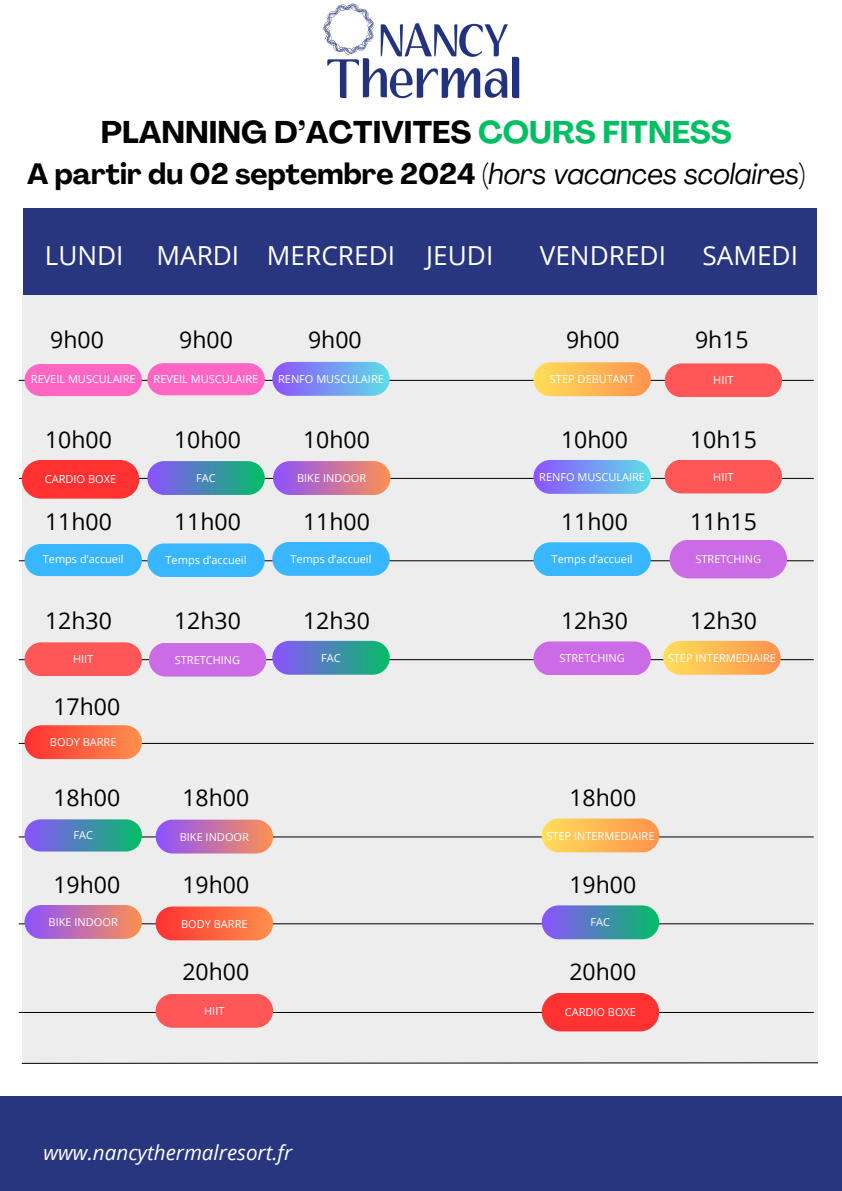
<style>
.page{position:relative;width:842px;height:1191px;background:#fff}
.page>*{position:absolute;margin:0;border:0;box-sizing:border-box;transform-origin:0 0}
.t1{font:700 31px "Agrandir";color:#000}
.t2{font:700 29px "Agrandir";color:#000}
.t3{font:26.2px "Open Sans";color:#fff}
.t4{font:23px "Open Sans";color:#000}
.t5{font:italic 20.6px "Open Sans";color:#fff}
.t6{font:11px "Open Sans";color:#fff}
.s1{color:#00bf63}
.s2{font-weight:400;font-style:italic}
</style>
<div class="page">
<img style="left:323px;top:3px;width:197px;height:96px">
<div style="left:0;top:1096px;width:842px;height:94px;background:#28367f"></div>
<div style="left:22px;top:294px;width:795px;height:768px;background:#eeeded"></div>
<div style="left:23px;top:208px;width:793px;height:87px;background:#28367f"></div>
<hr style="left:19px;top:380px;width:795px;height:1px;background:#000">
<svg style="left:22px;top:1061px;width:796px;height:2px"></svg>
<hr style="left:19px;top:478px;width:795px;height:1px;background:#000">
<div style="left:272px;top:362px;width:118px;height:34px;background:linear-gradient(to right,#8c54ff,#5fdde7);border-radius:17px"></div>
<div style="left:533px;top:362px;width:118px;height:34px;background:linear-gradient(to right,#ffde5b,#ff944e);border-radius:17px"></div>
<div style="left:147px;top:461px;width:118px;height:34px;background:linear-gradient(to right,#8c54ff,#06bc68);border-radius:17px"></div>
<div style="left:533px;top:460px;width:118px;height:34px;background:linear-gradient(to right,#8d54ff,#5edde7);border-radius:17px"></div>
<hr style="left:19px;top:560px;width:795px;height:1px;background:#000">
<div style="left:25px;top:544px;width:117px;height:32px;background:#38b6ff"></div>
<div style="left:147px;top:543px;width:118px;height:34px;background:#38b6ff;border-radius:17px"></div>
<div style="left:272px;top:542px;width:118px;height:33px;background:#38b6ff;border-radius:17px"></div>
<div style="left:533px;top:542px;width:118px;height:34px;background:#38b6ff;border-radius:17px"></div>
<div style="left:670px;top:539px;width:117px;height:39px;background:#cb6ce6;border-radius:19px"></div>
<hr style="left:19px;top:659px;width:795px;height:1px;background:#000">
<div style="left:272px;top:640px;width:118px;height:34px;background:linear-gradient(to right,#8c54fe,#06bc69);border-radius:17px"></div>
<hr style="left:19px;top:836px;width:795px;height:1px;background:#000">
<svg style="left:25px;top:819px;width:117px;height:32px;background:#518eb5"></svg>
<div style="left:156px;top:819px;width:117px;height:34px;background:linear-gradient(to right,#8d53fe,#fd9151);border-radius:17px"></div>
<div style="left:542px;top:818px;width:117px;height:34px;background:linear-gradient(to right,#ffde59,#ff934e);border-radius:17px"></div>
<hr style="left:19px;top:923px;width:795px;height:1px;background:#000">
<div style="left:156px;top:906px;width:117px;height:34px;background:linear-gradient(to right,#ff3131,#ff904e);border-radius:17px"></div>
<div style="left:542px;top:905px;width:117px;height:34px;background:linear-gradient(to right,#8c53ff,#03bd66);border-radius:17px"></div>
<hr style="left:19px;top:1011px;width:795px;height:1px;background:#000">
<div style="left:156px;top:993px;width:117px;height:34px;background:#ff5757;border-radius:17px"></div>
<div style="left:542px;top:992px;width:117px;height:39px;background:#ff3131;border-radius:19px"></div>
<svg style="left:25px;top:363px;width:240px;height:33px;background:#fd73c8"></svg>
<div style="left:25px;top:904px;width:117px;height:34px;background:linear-gradient(to right,#8d53fd,#fd9153);border-radius:17px"></div>
<div style="left:533px;top:641px;width:118px;height:34px;background:#cb6ce6;border-radius:17px"></div>
<div style="left:665px;top:459px;width:117px;height:34px;background:#ff5757;border-radius:17px"></div>
<div style="left:663px;top:640px;width:118px;height:34px;background:linear-gradient(to right,#ffde5a,#ff944f);border-radius:17px"></div>
<div style="left:25px;top:642px;width:117px;height:34px;background:#ff5757;border-radius:17px"></div>
<hr style="left:19px;top:743px;width:795px;height:1px;background:#000">
<div style="left:149px;top:642px;width:117px;height:34px;background:#cb6ce6;border-radius:17px"></div>
<div style="left:22px;top:460px;width:117px;height:38px;background:#ff3131;border-radius:19px"></div>
<div style="left:25px;top:725px;width:117px;height:34px;background:linear-gradient(to right,#ff3131,#ff904e);border-radius:17px"></div>
<div style="left:273px;top:461px;width:117px;height:34px;background:linear-gradient(to right,#8d53ff,#fc8f51);border-radius:17px"></div>
<div style="left:665px;top:363px;width:117px;height:34px;background:#ff5757;border-radius:17px"></div>
<h1 class="t1" style="left:101px;top:120px;width:632px">PLANNING D’ACTIVITES <span class="s1">COURS FITNESS</span></h1>
<h1 class="t2" style="left:27px;top:162px;width:780px">A partir du 02 septembre 2024 (<span class="s2">hors vacances scolaires</span>)</h1>
<h2 class="t3" style="left:45px;top:237px;width:80px">LUNDI</h2>
<h1 class="t3" style="left:267px;top:237px;width:130px">MERCREDI</h1>
<h1 class="t3" style="left:426px;top:237px;width:69px">JEUDI</h1>
<h1 class="t3" style="left:540px;top:237px;width:128px">VENDREDI</h1>
<h1 class="t3" style="left:702px;top:237px;width:97px">SAMEDI</h1>
<h3 class="t3" style="left:156px;top:237px;width:84px">MARDI</h3>
<h5 class="t4" style="left:50px;top:323px;width:55px">9h00</h5>
<h3 class="t6" style="left:31px;top:371px;width:106px">REVEIL MUSCULAIRE</h3>
<h5 class="t6" style="left:278px;top:371px;width:107px">RENFO MUSCULAIRE</h5>
<h3 class="t6" style="left:550px;top:371px;width:86px">STEP DEBUTANT</h3>
<h5 class="t4" style="left:179px;top:323px;width:55px">9h00</h5>
<h3 class="t4" style="left:308px;top:323px;width:55px">9h00</h3>
<h3 class="t4" style="left:566px;top:323px;width:55px">9h00</h3>
<h3 class="t4" style="left:695px;top:323px;width:55px">9h15</h3>
<h5 class="t6" style="left:154px;top:371px;width:106px">REVEIL MUSCULAIRE</h5>
<h4 class="t6" style="left:713px;top:372px;width:22px">HIIT</h4>
<h5 class="t4" style="left:45px;top:423px;width:68px">10h00</h5>
<h3 class="t6" style="left:45px;top:471px;width:73px">CARDIO BOXE</h3>
<p class="t4" style="left:174px;top:423px;width:68px">10h00</p>
<h3 class="t4" style="left:303px;top:423px;width:68px">10h00</h3>
<p class="t4" style="left:561px;top:423px;width:68px">10h00</p>
<h3 class="t4" style="left:690px;top:423px;width:68px">10h15</h3>
<h5 class="t6" style="left:196px;top:470px;width:21px">FAC</h5>
<h3 class="t6" style="left:539px;top:469px;width:107px">RENFO MUSCULAIRE</h3>
<h5 class="t6" style="left:297px;top:470px;width:71px">BIKE INDOOR</h5>
<h3 class="t6" style="left:713px;top:469px;width:22px">HIIT</h3>
<p class="t4" style="left:45px;top:505px;width:68px">11h00</p>
<h3 class="t6" style="left:43px;top:551px;width:82px">Temps d’accueil</h3>
<h5 class="t6" style="left:166px;top:552px;width:82px">Temps d’accueil</h5>
<h3 class="t6" style="left:290px;top:551px;width:82px">Temps d’accueil</h3>
<h5 class="t6" style="left:552px;top:551px;width:82px">Temps d’accueil</h5>
<h3 class="t6" style="left:695px;top:551px;width:67px">STRETCHING</h3>
<h5 class="t4" style="left:174px;top:505px;width:68px">11h00</h5>
<h3 class="t4" style="left:303px;top:505px;width:68px">11h00</h3>
<h5 class="t4" style="left:561px;top:505px;width:68px">11h00</h5>
<h3 class="t4" style="left:690px;top:505px;width:68px">11h15</h3>
<h5 class="t4" style="left:45px;top:604px;width:68px">12h30</h5>
<h5 class="t4" style="left:174px;top:604px;width:68px">12h30</h5>
<h3 class="t4" style="left:303px;top:604px;width:68px">12h30</h3>
<h5 class="t4" style="left:561px;top:604px;width:68px">12h30</h5>
<h3 class="t4" style="left:690px;top:604px;width:68px">12h30</h3>
<h3 class="t6" style="left:73px;top:651px;width:22px">HIIT</h3>
<h5 class="t6" style="left:175px;top:652px;width:67px">STRETCHING</h5>
<h5 class="t6" style="left:668px;top:650px;width:110px">STEP INTERMEDIAIRE</h5>
<h3 class="t6" style="left:321px;top:650px;width:21px">FAC</h3>
<h5 class="t6" style="left:559px;top:650px;width:67px">STRETCHING</h5>
<h5 class="t4" style="left:53px;top:690px;width:68px">17h00</h5>
<h5 class="t6" style="left:50px;top:734px;width:68px">BODY BARRE</h5>
<h3 class="t4" style="left:53px;top:781px;width:68px">18h00</h3>
<h5 class="t6" style="left:73px;top:827px;width:21px">FAC</h5>
<h3 class="t6" style="left:180px;top:828px;width:71px">BIKE INDOOR</h3>
<h5 class="t6" style="left:546px;top:827px;width:110px">STEP INTERMEDIAIRE</h5>
<h3 class="t4" style="left:182px;top:781px;width:68px">18h00</h3>
<h5 class="t4" style="left:569px;top:781px;width:68px">18h00</h5>
<h3 class="t4" style="left:53px;top:868px;width:68px">19h00</h3>
<h3 class="t6" style="left:49px;top:914px;width:71px">BIKE INDOOR</h3>
<h5 class="t4" style="left:182px;top:868px;width:68px">19h00</h5>
<h3 class="t4" style="left:569px;top:868px;width:68px">19h00</h3>
<p class="t6" style="left:181px;top:915px;width:68px">BODY BARRE</p>
<h3 class="t6" style="left:591px;top:914px;width:21px">FAC</h3>
<h5 class="t4" style="left:182px;top:955px;width:68px">20h00</h5>
<h3 class="t4" style="left:569px;top:955px;width:68px">20h00</h3>
<h5 class="t6" style="left:204px;top:1003px;width:22px">HIIT</h5>
<h3 class="t6" style="left:565px;top:1004px;width:73px">CARDIO BOXE</h3>
<h1 class="t5" style="left:43px;top:1137px;width:250px">www.nancythermalresort.fr</h1>
</div>
